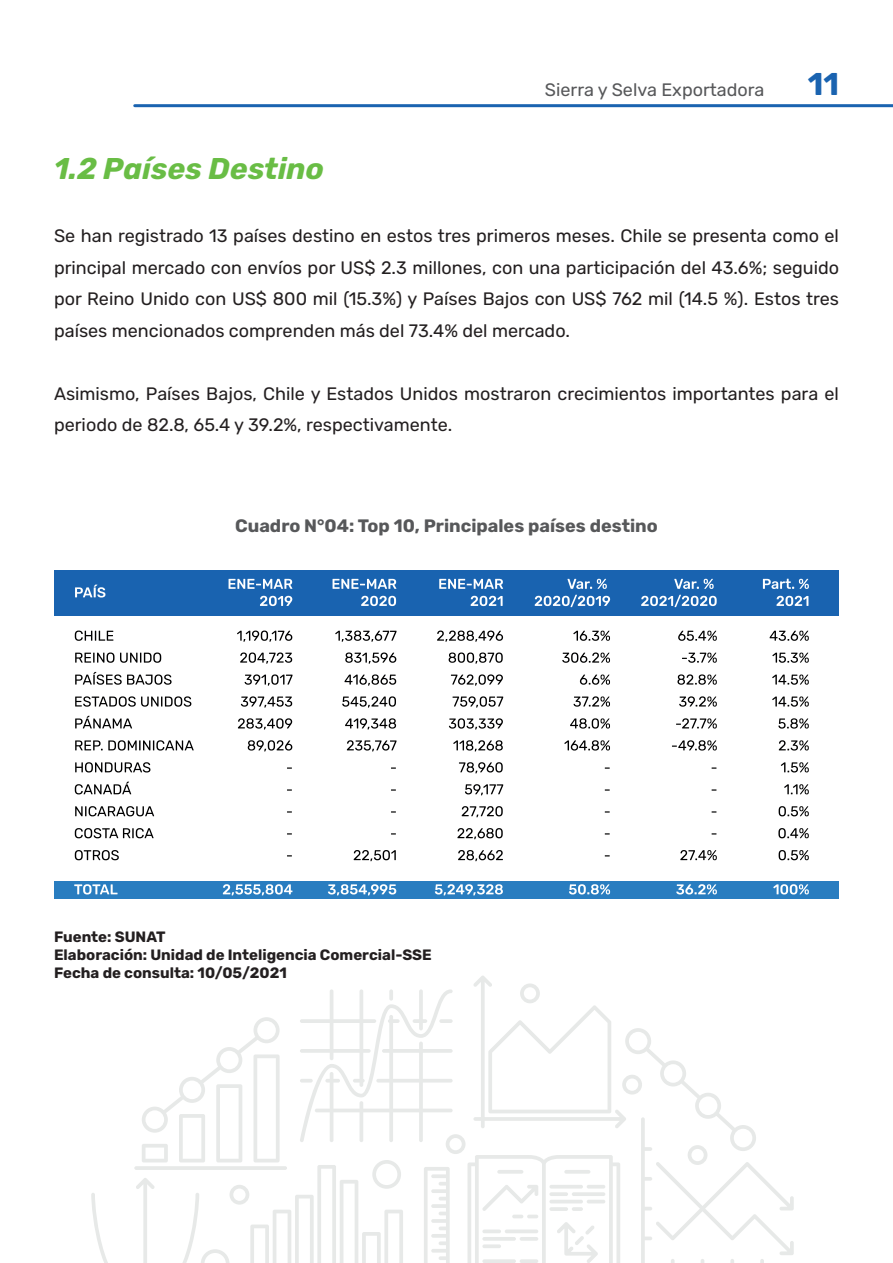
<style>
.page{position:relative;width:893px;height:1263px;background:#fff}
.page>*{position:absolute;margin:0;border:0;box-sizing:border-box;transform-origin:0 0}
.t1{font:700 31.5px "Rubik";color:#1a63b0}
.t2{font:italic 700 30px "Rubik";color:#69bd45}
.t3{font:18px/31.5px "Rubik";color:#231f20;text-align:justify}
.t4{font:700 18px "Rubik";color:#57585a}
.t5{font:18px "Rubik";color:#57585a}
.t6{font:700 15px/18px "Rubik";color:#231f20}
</style>
<div class="page">
<hr style="left:135px;top:104px;width:758px;height:3px;background:#1a63b0">
<svg style="left:91px;top:976px;width:703px;height:287px"></svg>
<div style="left:54px;top:571px;width:785px;height:45px;background:#1963b0"></div>
<div style="left:54px;top:881px;width:785px;height:18px;background:#297dc0"></div>
<svg style="left:75px;top:630px;width:38px;height:11px"></svg>
<svg style="left:75px;top:652px;width:86px;height:11px"></svg>
<svg style="left:75px;top:672px;width:97px;height:13px"></svg>
<svg style="left:75px;top:696px;width:116px;height:11px"></svg>
<svg style="left:75px;top:716px;width:57px;height:12px"></svg>
<svg style="left:75px;top:740px;width:119px;height:10px"></svg>
<svg style="left:75px;top:762px;width:75px;height:10px"></svg>
<svg style="left:75px;top:782px;width:56px;height:12px"></svg>
<svg style="left:75px;top:806px;width:79px;height:10px"></svg>
<svg style="left:75px;top:828px;width:79px;height:10px"></svg>
<svg style="left:75px;top:850px;width:44px;height:10px"></svg>
<svg style="left:74px;top:884px;width:44px;height:10px"></svg>
<svg style="left:75px;top:585px;width:30px;height:12px"></svg>
<svg style="left:237px;top:630px;width:55px;height:12px"></svg>
<svg style="left:240px;top:652px;width:52px;height:12px"></svg>
<svg style="left:245px;top:674px;width:47px;height:12px"></svg>
<svg style="left:241px;top:696px;width:51px;height:12px"></svg>
<svg style="left:238px;top:718px;width:54px;height:11px"></svg>
<svg style="left:248px;top:740px;width:44px;height:11px"></svg>
<svg style="left:223px;top:884px;width:69px;height:11px"></svg>
<svg style="left:335px;top:630px;width:61px;height:12px"></svg>
<svg style="left:345px;top:652px;width:51px;height:12px"></svg>
<svg style="left:345px;top:674px;width:51px;height:12px"></svg>
<svg style="left:342px;top:696px;width:54px;height:12px"></svg>
<svg style="left:345px;top:718px;width:51px;height:11px"></svg>
<svg style="left:347px;top:740px;width:49px;height:11px"></svg>
<svg style="left:354px;top:850px;width:42px;height:11px"></svg>
<svg style="left:328px;top:884px;width:68px;height:11px"></svg>
<svg style="left:437px;top:630px;width:66px;height:12px"></svg>
<svg style="left:449px;top:652px;width:54px;height:12px"></svg>
<svg style="left:451px;top:674px;width:52px;height:12px"></svg>
<svg style="left:453px;top:696px;width:50px;height:12px"></svg>
<svg style="left:449px;top:718px;width:54px;height:11px"></svg>
<svg style="left:453px;top:740px;width:50px;height:11px"></svg>
<svg style="left:459px;top:762px;width:44px;height:11px"></svg>
<svg style="left:465px;top:784px;width:38px;height:11px"></svg>
<svg style="left:462px;top:806px;width:41px;height:11px"></svg>
<svg style="left:457px;top:828px;width:46px;height:11px"></svg>
<svg style="left:458px;top:850px;width:45px;height:11px"></svg>
<svg style="left:435px;top:884px;width:68px;height:11px"></svg>
<svg style="left:573px;top:631px;width:37px;height:10px"></svg>
<svg style="left:562px;top:652px;width:48px;height:11px"></svg>
<svg style="left:580px;top:674px;width:30px;height:11px"></svg>
<svg style="left:574px;top:696px;width:36px;height:11px"></svg>
<svg style="left:570px;top:718px;width:40px;height:11px"></svg>
<svg style="left:564px;top:740px;width:46px;height:10px"></svg>
<svg style="left:569px;top:884px;width:41px;height:10px"></svg>
<svg style="left:567px;top:579px;width:40px;height:10px"></svg>
<svg style="left:535px;top:595px;width:75px;height:12px"></svg>
<svg style="left:678px;top:631px;width:39px;height:10px"></svg>
<svg style="left:682px;top:652px;width:35px;height:11px"></svg>
<svg style="left:677px;top:674px;width:40px;height:11px"></svg>
<svg style="left:679px;top:696px;width:38px;height:11px"></svg>
<svg style="left:676px;top:718px;width:41px;height:10px"></svg>
<svg style="left:672px;top:740px;width:45px;height:10px"></svg>
<svg style="left:680px;top:850px;width:37px;height:10px"></svg>
<svg style="left:676px;top:884px;width:41px;height:10px"></svg>
<svg style="left:674px;top:579px;width:40px;height:10px"></svg>
<svg style="left:641px;top:595px;width:76px;height:12px"></svg>
<svg style="left:770px;top:631px;width:39px;height:10px"></svg>
<svg style="left:772px;top:652px;width:37px;height:11px"></svg>
<svg style="left:772px;top:674px;width:37px;height:11px"></svg>
<svg style="left:772px;top:696px;width:37px;height:11px"></svg>
<svg style="left:778px;top:718px;width:31px;height:11px"></svg>
<svg style="left:779px;top:740px;width:30px;height:10px"></svg>
<svg style="left:781px;top:762px;width:28px;height:10px"></svg>
<svg style="left:784px;top:784px;width:25px;height:10px"></svg>
<svg style="left:779px;top:806px;width:30px;height:10px"></svg>
<svg style="left:778px;top:828px;width:31px;height:10px"></svg>
<svg style="left:779px;top:850px;width:30px;height:10px"></svg>
<svg style="left:773px;top:884px;width:36px;height:10px"></svg>
<svg style="left:763px;top:579px;width:46px;height:10px"></svg>
<svg style="left:776px;top:596px;width:32px;height:10px"></svg>
<svg style="left:229px;top:579px;width:63px;height:10px"></svg>
<svg style="left:260px;top:596px;width:32px;height:10px"></svg>
<svg style="left:333px;top:579px;width:63px;height:10px"></svg>
<svg style="left:361px;top:596px;width:35px;height:10px"></svg>
<svg style="left:439px;top:579px;width:64px;height:10px"></svg>
<svg style="left:471px;top:596px;width:32px;height:10px"></svg>
<h2 class="t2" style="left:54px;top:152px;width:272px">1.2 Países Destino</h2>
<p class="t5" style="left:545px;top:79px;width:221px">Sierra y Selva Exportadora</p>
<h1 class="t1" style="left:808px;top:67px;width:33px">11</h1>
<p class="t3" style="left:54px;top:221px;width:786px">Se han registrado 13 países destino en estos tres primeros meses. Chile se presenta como el principal mercado con envíos por US$ 2.3 millones, con una participación del 43.6%; seguido por Reino Unido con US$ 800 mil (15.3%) y Países Bajos con US$ 762 mil (14.5 %). Estos tres países mencionados comprenden más del 73.4% del mercado.</p>
<p class="t3" style="left:54px;top:378px;width:786px">Asimismo, Países Bajos, Chile y Estados Unidos mostraron crecimientos importantes para el periodo de 82.8, 65.4 y 39.2%, respectivamente.</p>
<p class="t4" style="left:235px;top:516px;width:424px">Cuadro N°04: Top 10, Principales países destino</p>
<p class="t6" style="left:54px;top:929px;width:379px">Fuente: SUNAT<br>Elaboración: Unidad de Inteligencia Comercial-SSE<br>Fecha de consulta: 10/05/2021</p>
</div>
